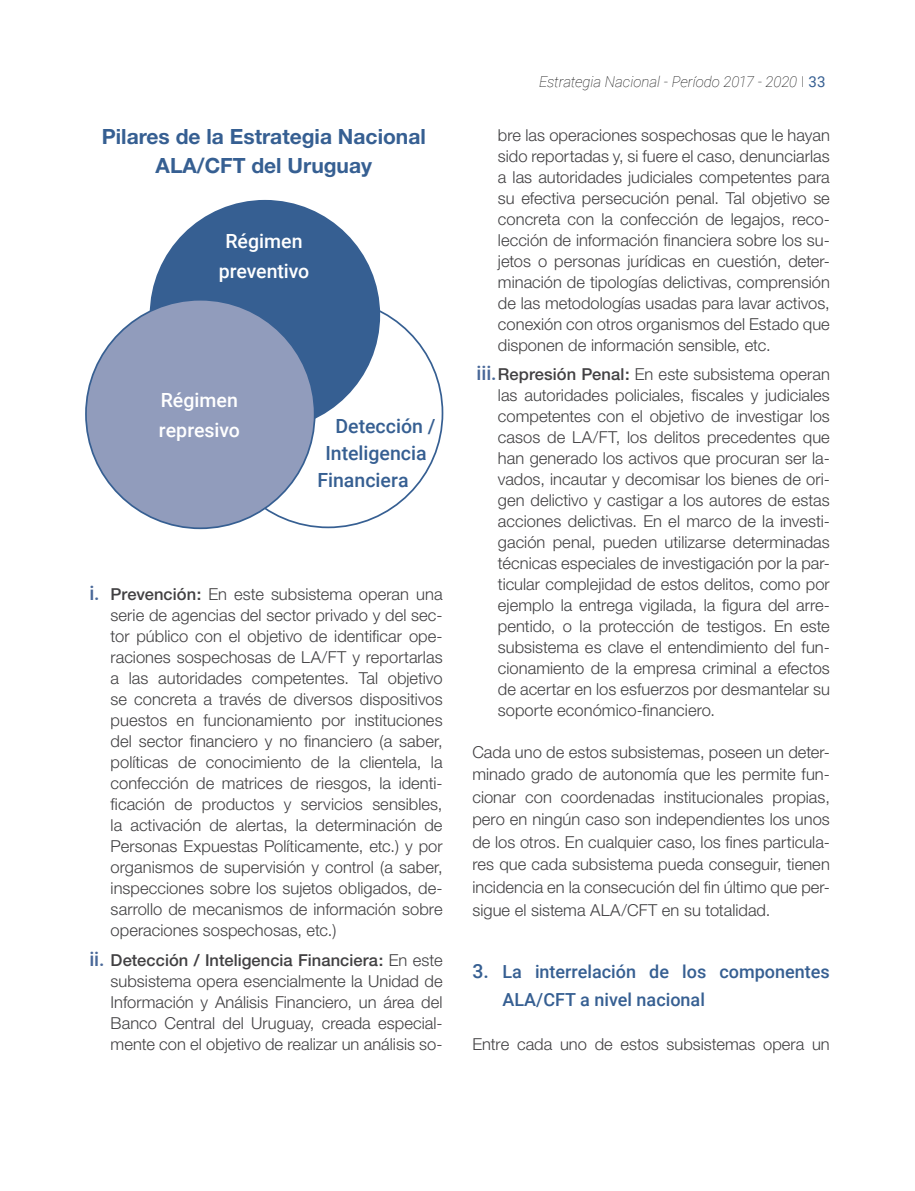
<style>
.page{position:relative;width:915px;height:1191px;background:#fff}
.page>*{position:absolute;margin:0;border:0;box-sizing:border-box;transform-origin:0 0}
.t1{font:700 21px/28.5px "Helvetica Neue";color:#365f92;text-align:center}
.t2{font:500 19.5px/30px "Roboto";color:#fff;text-align:center}
.t3{font:500 19.5px "Roboto";color:#365f92}
.t4{font:500 18px/28.5px "Roboto";color:#365f92}
.t5{font:300 16.5px/21px "Helvetica Neue";color:#414042;text-align:justify}
.t6{font:italic 100 15px "Roboto";letter-spacing:-.005em;color:#000}
.s1{font-family:"Roboto";font-weight:500;font-size:19.5px;color:#4a6999}
.s2{font-weight:500}
.s3{font-style:normal}
.s4{font-weight:400;font-style:normal;color:#365f92}
.s5{font-size:19.5px}
</style>
<div class="page">
<div style="left:150px;top:201px;width:229px;height:228px;background:#365f92;border-radius:50%"></div>
<div style="left:86px;top:300px;width:228px;height:228px;background:#919cbc;border-radius:50%"></div>
<p class="t1" style="left:102px;top:122px;width:325px">Pilares de la Estrategia Nacional<br>ALA/CFT del Uruguay</p>
<p class="t2" style="left:219px;top:225px;width:92px">Régimen preventivo</p>
<p class="t2" style="left:159px;top:384px;width:83px;text-align:left">Régimen represivo</p>
<p class="t3" style="left:335px;top:412px;width:102px">Detección /</p>
<p class="t3" style="left:325px;top:439px;width:103px">Inteligencia</p>
<p class="t3" style="left:317px;top:466px;width:93px">Financiera</p>
<p class="t5" style="left:111px;top:583px;width:333px;text-indent:-21px"><span class="s1">i.</span> <span class="s2">Prevención:</span> En este subsistema operan una serie de agencias del sector privado y del sec&shy;tor público con el objetivo de identificar ope&shy;raciones sospechosas de LA/FT y reportarlas a las autoridades competentes. Tal objetivo se concreta a través de diversos dispositivos puestos en funcionamiento por instituciones del sector financiero y no financiero (a saber, políticas de conocimiento de la clientela, la confección de matrices de riesgos, la identi&shy;ficación de productos y servicios sensibles, la activación de alertas, la determinación de Personas Expuestas Políticamente, etc.) y por organismos de supervisión y control (a saber, inspecciones sobre los sujetos obligados, de&shy;sarrollo de mecanismos de información sobre operaciones sospechosas, etc.)</p>
<p class="t5" style="left:111px;top:949px;width:333px;text-indent:-21px"><span class="s1">ii.</span> <span class="s2">Detección / Inteligencia Financiera:</span> En este subsistema opera esencialmente la Unidad de Información y Análisis Financiero, un área del Banco Central del Uruguay, creada especial&shy;mente con el objetivo de realizar un análisis so-</p>
<p class="t6" style="left:539px;top:71px;width:288px">Estrategia Nacional - Período 2017 - 2020 <span class="s3">Ι</span> <span class="s4">33</span></p>
<p class="t5" style="left:497px;top:124px;width:333px">bre las operaciones sospechosas que le hayan sido reportadas y, si fuere el caso, denunciarlas a las autoridades judiciales competentes para su efectiva persecución penal. Tal objetivo se concreta con la confección de legajos, reco&shy;lección de información financiera sobre los su&shy;jetos o personas jurídicas en cuestión, deter&shy;minación de tipologías delictivas, comprensión de las metodologías usadas para lavar activos, conexión con otros organismos del Estado que disponen de información sensible, etc.</p>
<p class="t5" style="left:497px;top:363px;width:333px;text-indent:-21px"><span class="s1">iii.</span><span class="s2">Represión Penal:</span> En este subsistema operan las autoridades policiales, fiscales y judiciales competentes con el objetivo de investigar los casos de LA/FT, los delitos precedentes que han generado los activos que procuran ser la&shy;vados, incautar y decomisar los bienes de ori&shy;gen delictivo y castigar a los autores de estas acciones delictivas. En el marco de la investi&shy;gación penal, pueden utilizarse determinadas técnicas especiales de investigación por la par&shy;ticular complejidad de estos delitos, como por ejemplo la entrega vigilada, la figura del arre&shy;pentido, o la protección de testigos. En este subsistema es clave el entendimiento del fun&shy;cionamiento de la empresa criminal a efectos de acertar en los esfuerzos por desmantelar su soporte económico-financiero.</p>
<p class="t5" style="left:472px;top:740px;width:359px;line-height:22.5px">Cada uno de estos subsistemas, poseen un deter&shy;minado grado de autonomía que les permite fun&shy;cionar con coordenadas institucionales propias, pero en ningún caso son independientes los unos de los otros. En cualquier caso, los fines particula&shy;res que cada subsistema pueda conseguir, tienen incidencia en la consecución del fin último que per&shy;sigue el sistema ALA/CFT en su totalidad.</p>
<p class="t4" style="left:502px;top:956px;width:329px;text-indent:-30px"><span class="s5">3.</span> La interrelación de los componentes<br>ALA/CFT a nivel nacional</p>
<p class="t5" style="left:472px;top:1033px;width:359px">Entre cada uno de estos subsistemas opera un</p>
</div>
